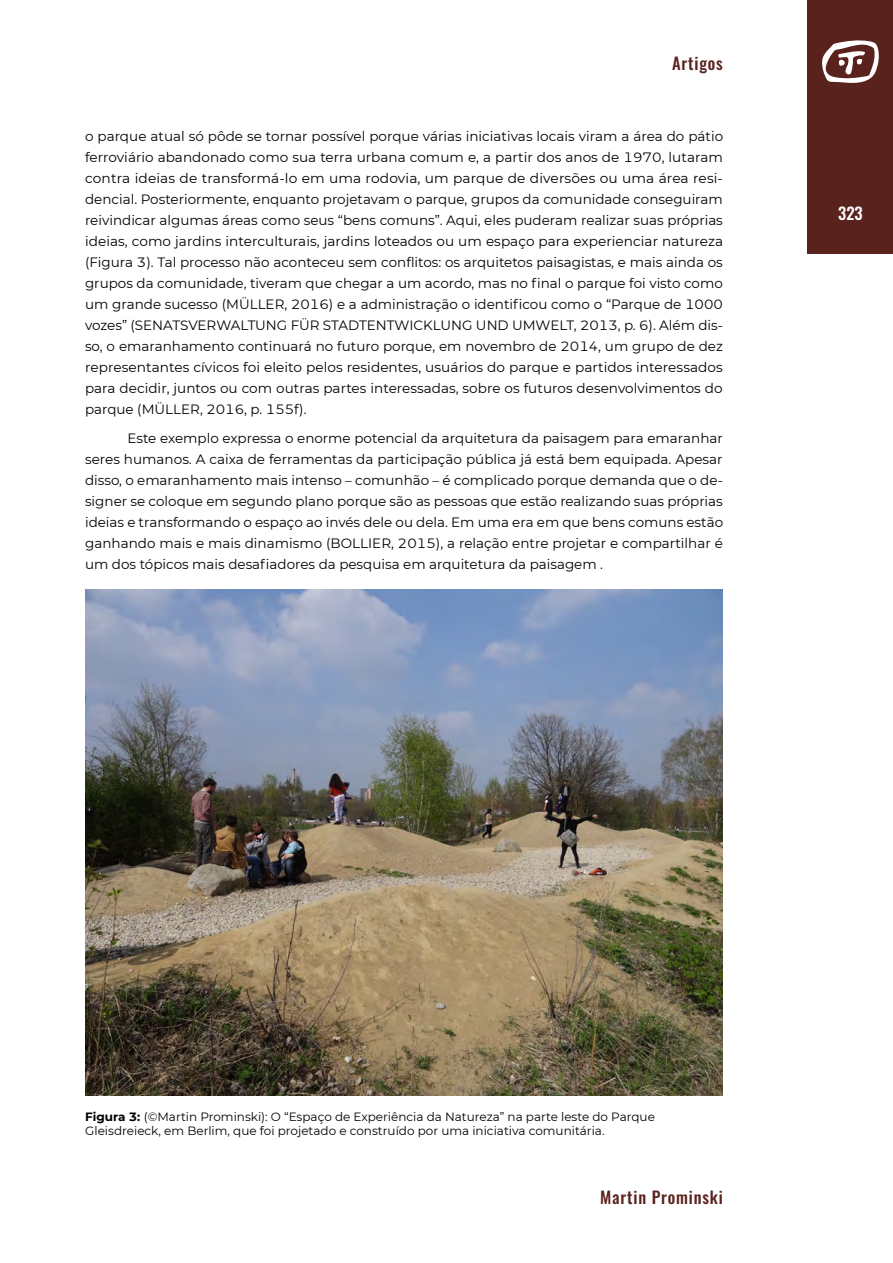
<style>
.page{position:relative;width:893px;height:1263px;background:#fff}
.page>*{position:absolute;margin:0;border:0;box-sizing:border-box;transform-origin:0 0}
.t1{font:500 16.5px "Oswald";letter-spacing:.05em;color:#59221d}
.t2{font:500 16.5px "Oswald";color:#fff}
.t3{font:13.5px/21px "Montserrat";color:#000;text-align:justify}
.t4{font:12px/14.4px "Montserrat";color:#000}
.s1{font-weight:700}
</style>
<div class="page">
<div style="left:808px;top:0;width:85px;height:253px;background:#59221d"></div>
<svg style="left:822px;top:40px;width:57px;height:43px"></svg>
<img style="left:86px;top:589px;width:636px;height:506px">
<p class="t1" style="left:672px;top:48px;width:52px">Artigos</p>
<p class="t3" style="left:85px;top:125px;width:640px">o parque atual só pôde se tornar possível porque várias iniciativas locais viram a área do pátio ferroviário abandonado como sua terra urbana comum e, a partir dos anos de 1970, lutaram contra ideias de transformá-lo em uma rodovia, um parque de diversões ou uma área resi&shy;dencial. Posteriormente, enquanto projetavam o parque, grupos da comunidade conseguiram reivindicar algumas áreas como seus “bens comuns”. Aqui, eles puderam realizar suas próprias ideias, como jardins interculturais, jardins loteados ou um espaço para experienciar natureza (Figura 3). Tal processo não aconteceu sem conflitos: os arquitetos paisagistas, e mais ainda os grupos da comunidade, tiveram que chegar a um acordo, mas no final o parque foi visto como um grande sucesso (MÜLLER, 2016) e a administração o identificou como o “Parque de 1000 vozes” (SENATSVERWALTUNG FÜR STADTENTWICKLUNG UND UMWELT, 2013, p. 6). Além dis&shy;so, o emaranhamento continuará no futuro porque, em novembro de 2014, um grupo de dez representantes cívicos foi eleito pelos residentes, usuários do parque e partidos interessados para decidir, juntos ou com outras partes interessadas, sobre os futuros desenvolvimentos do parque (MÜLLER, 2016, p. 155f).</p>
<p class="t3" style="left:85px;top:427px;width:640px;text-indent:43px">Este exemplo expressa o enorme potencial da arquitetura da paisagem para emaranhar seres humanos. A caixa de ferramentas da participação pública já está bem equipada. Apesar disso, o emaranhamento mais intenso – comunhão – é complicado porque demanda que o de&shy;signer se coloque em segundo plano porque são as pessoas que estão realizando suas próprias ideias e transformando o espaço ao invés dele ou dela. Em uma era em que bens comuns estão ganhando mais e mais dinamismo (BOLLIER, 2015), a relação entre projetar e compartilhar é um dos tópicos mais desafiadores da pesquisa em arquitetura da paisagem .</p>
<p class="t2" style="left:838px;top:199px;width:26px">323</p>
<p class="t4" style="left:85px;top:1109px;width:571px"><span class="s1">Figura 3:</span> (©Martin Prominski): O “Espaço de Experiência da Natureza” na parte leste do Parque<br>Gleisdreieck, em Berlim, que foi projetado e construído por uma iniciativa comunitária.</p>
<p class="t1" style="left:600px;top:1182px;width:124px">Martin Prominski</p>
</div>
